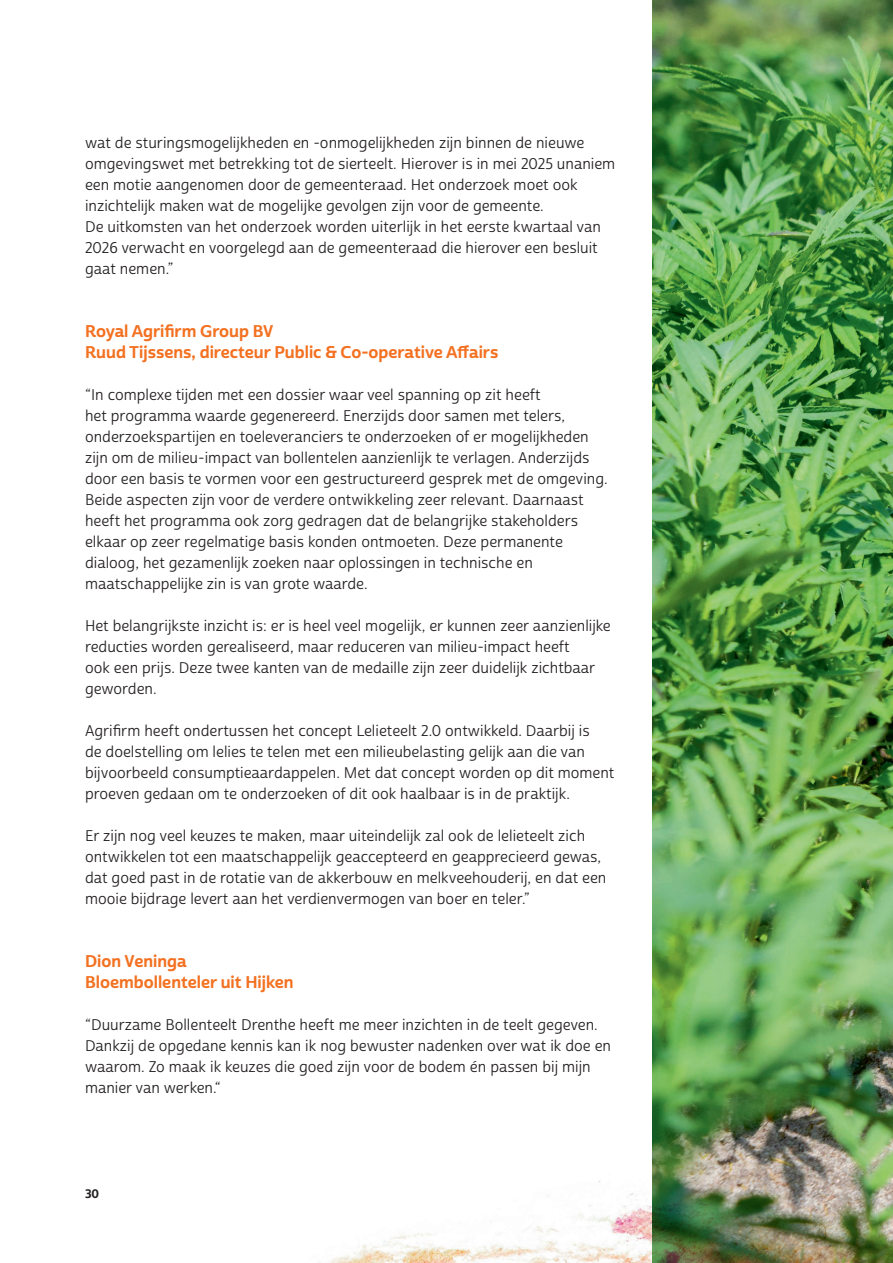
<style>
.page{position:relative;width:893px;height:1263px;background:#fff}
.page>*{position:absolute;margin:0;border:0;box-sizing:border-box;transform-origin:0 0}
.t1{font:16.5px/21px "Cabrito Sans Nor Bol";color:#f37121}
.t2{font:15px/21px "Cabrito Sans Nor Reg";color:#231f20}
.t3{font:12px "Cabrito Sans Nor Bol";color:#231f20}
</style>
<div class="page">
<img style="left:319px;top:1037px;width:334px;height:226px">
<img style="left:653px;top:0;width:240px;height:1263px">
<p class="t2" style="left:85px;top:132px;width:532px">wat de sturingsmogelijkheden en -onmogelijkheden zijn binnen de nieuwe omgevingswet met betrekking tot de sierteelt. Hierover is in mei 2025 unaniem een motie aangenomen door de gemeenteraad. Het onderzoek moet ook inzichtelijk maken wat de mogelijke gevolgen zijn voor de gemeente.<br>De uitkomsten van het onderzoek worden uiterlijk in het eerste kwartaal van 2026 verwacht en voorgelegd aan de gemeenteraad die hierover een besluit gaat nemen.”</p>
<p class="t1" style="left:85px;top:320px;width:415px">Royal Agrifrm Group BV<br>Ruud Tijssens, directeur Public &amp; Co-operative Afairs</p>
<p class="t2" style="left:85px;top:384px;width:524px">“In complexe tijden met een dossier waar veel spanning op zit heeft<br>het programma waarde gegenereerd. Enerzijds door samen met telers, onderzoekspartijen en toeleveranciers te onderzoeken of er mogelijkheden zijn om de milieu-impact van bollentelen aanzienlijk te verlagen. Anderzijds door een basis te vormen voor een gestructureerd gesprek met de omgeving.<br>Beide aspecten zijn voor de verdere ontwikkeling zeer relevant. Daarnaast heeft het programma ook zorg gedragen dat de belangrijke stakeholders elkaar op zeer regelmatige basis konden ontmoeten. Deze permanente dialoog, het gezamenlijk zoeken naar oplossingen in technische en maatschappelijke zin is van grote waarde.</p>
<p class="t2" style="left:85px;top:615px;width:527px">Het belangrijkste inzicht is: er is heel veel mogelijk, er kunnen zeer aanzienlijke reducties worden gerealiseerd, maar reduceren van milieu-impact heeft<br>ook een prijs. Deze twee kanten van de medaille zijn zeer duidelijk zichtbaar geworden.</p>
<p class="t2" style="left:85px;top:720px;width:531px">Agrifrm heeft ondertussen het concept Lelieteelt 2.0 ontwikkeld. Daarbij is<br>de doelstelling om lelies te telen met een milieubelasting gelijk aan die van bijvoorbeeld consumptieaardappelen. Met dat concept worden op dit moment proeven gedaan om te onderzoeken of dit ook haalbaar is in de praktijk.</p>
<p class="t2" style="left:85px;top:825px;width:523px">Er zijn nog veel keuzes te maken, maar uiteindelijk zal ook de lelieteelt zich ontwikkelen tot een maatschappelijk geaccepteerd en geapprecieerd gewas, dat goed past in de rotatie van de akkerbouw en melkveehouderij, en dat een mooie bijdrage levert aan het verdienvermogen van boer en teler.”</p>
<p class="t1" style="left:85px;top:950px;width:210px">Dion Veninga<br>Bloembollenteler uit Hijken</p>
<p class="t2" style="left:85px;top:1014px;width:527px">“Duurzame Bollenteelt Drenthe heeft me meer inzichten in de teelt gegeven.<br>Dankzij de opgedane kennis kan ik nog bewuster nadenken over wat ik doe en waarom. Zo maak ik keuzes die goed zijn voor de bodem én passen bij mijn manier van werken.“</p>
<p class="t3" style="left:85px;top:1186px;width:16px">30</p>
</div>
